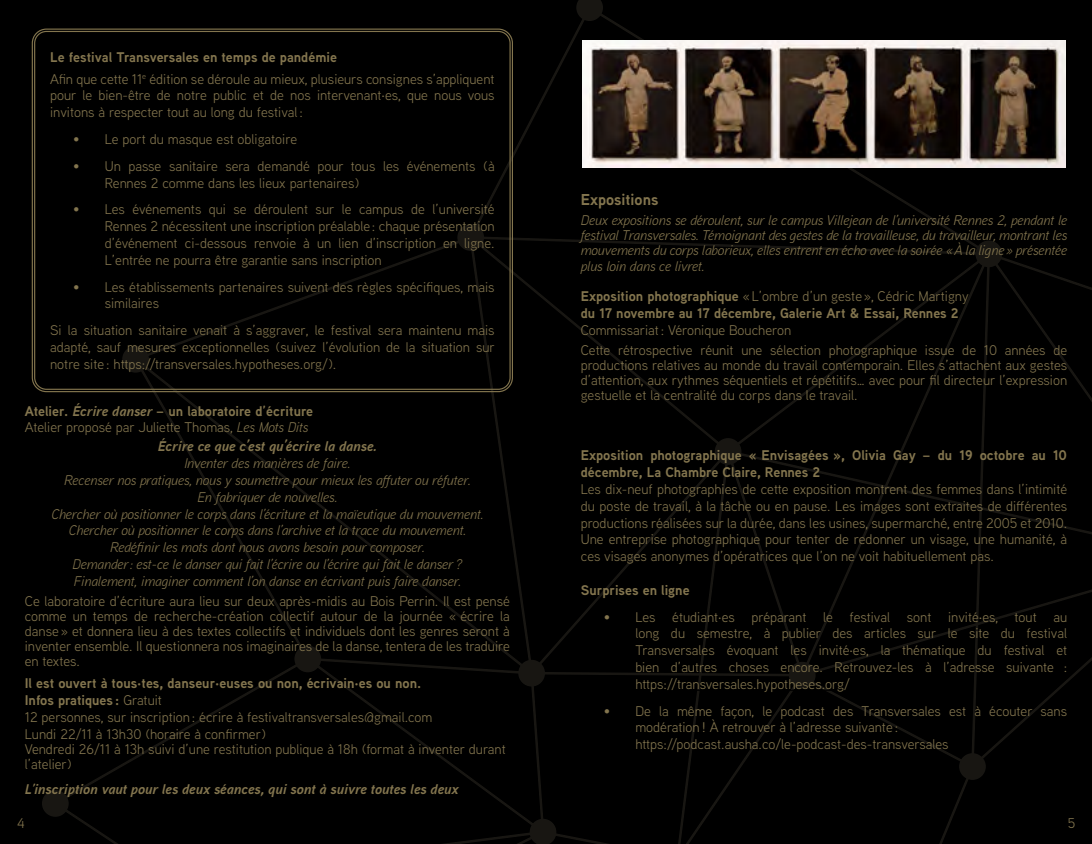
<style>
.page{position:relative;width:1092px;height:844px;background:#fff}
.page>*{position:absolute;margin:0;border:0;box-sizing:border-box;transform-origin:0 0}
.t1{font:700 15.75px "Aaux Next";color:#83754e}
.t2{font:14px/16.8px "Aaux Next";color:#83754e}
.t3{font:italic 14px/16.8px "Aaux Next";color:#83754e;text-align:center}
.t4{font:700 14px/16.8px "Aaux Next";color:#83754e}
.t5{font:italic 700 14px "Aaux Next";color:#83754e}
.s1{font-weight:700}
.s2{font-style:italic}
.s3{font-weight:400}
.s4{font-weight:400;font-style:italic}
.s5{font-weight:700;font-size:15.75px}
</style>
<div class="page">
<div style="left:5px;top:0;width:1086px;height:843px;background:#000"></div>
<div style="left:123px;top:346px;width:25px;height:26px;background:#181612;border-radius:50%"></div>
<div style="left:122px;top:346px;width:27px;height:26px;border:2px solid #9a9079;border-radius:50%"></div>
<div style="left:715px;top:439px;width:25px;height:25px;background:#181612;border-radius:50%"></div>
<div style="left:714px;top:438px;width:27px;height:27px;border:2px solid #9a9079;border-radius:50%"></div>
<div style="left:43px;top:790px;width:25px;height:25px;background:#181612;border-radius:50%"></div>
<div style="left:42px;top:789px;width:27px;height:27px;border:2px solid #9a9079;border-radius:50%"></div>
<hr style="left:635px;top:689px;width:214px;height:1px;background:#000">
<img style="left:582px;top:41px;width:483px;height:126px">
<p class="t2" style="left:50px;top:46px;width:446px;line-height:21.7px"><span class="s1">Le festival Transversales en temps de pandémie<br></span>Afin que cette 11<sup>e</sup> édition se déroule au mieux, plusieurs consignes s’appliquent</p>
<p class="t2" style="left:50px;top:87px;width:446px">pour le bien-être de notre public et de nos intervenant·es, que nous vous invitons à respecter tout au long du festival :</p>
<p class="t2" style="left:73px;top:130px;width:225px">• Le port du masque est obligatoire</p>
<p class="t2" style="left:105px;top:157px;width:391px;text-indent:-32px">• Un passe sanitaire sera demandé pour tous les événements (à<br>Rennes 2 comme dans les lieux partenaires)</p>
<p class="t2" style="left:105px;top:200px;width:391px;text-align:justify;text-indent:-32px">• Les événements qui se déroulent sur le campus de l’université Rennes 2 nécessitent une inscription préalable : chaque présentation d’événement ci-dessous renvoie à un lien d’inscription en ligne.<br>L’entrée ne pourra être garantie sans inscription</p>
<p class="t2" style="left:105px;top:278px;width:391px;text-indent:-32px">• Les établissements partenaires suivent des règles spécifiques, mais similaires</p>
<p class="t2" style="left:50px;top:321px;width:446px;text-align:justify">Si la situation sanitaire venait à s’aggraver, le festival sera maintenu mais adapté, sauf mesures exceptionnelles (suivez l’évolution de la situation sur notre site : https://transversales.hypotheses.org/).</p>
<p class="t4" style="left:25px;top:402px;width:290px">Atelier. <span class="s2">Écrire danser</span> – un laboratoire d’écriture<br><span class="s3">Atelier proposé par Juliette Thomas,</span> <span class="s4">Les Mots Dits</span></p>
<p class="t3" style="left:52px;top:437px;width:433px"><span class="s1">Écrire ce que c</span><span class="s5">’</span><span class="s1">est qu</span><span class="s5">’</span><span class="s1">écrire la danse.<br></span>Inventer des manières de faire.<br>Recenser nos pratiques, nous y soumettre pour mieux les affuter ou réfuter.<br>En fabriquer de nouvelles.<br>Chercher où positionner le corps dans l’écriture et la maïeutique du mouvement.<br>Chercher où positionner le corps dans l’archive et la trace du mouvement.<br>Redéfinir les mots dont nous avons besoin pour composer.<br>Demander : est-ce le danser qui fait l’écrire ou l’écrire qui fait le danser ?<br>Finalement, imaginer comment l’on danse en écrivant puis faire danser.</p>
<p class="t2" style="left:25px;top:593px;width:486px;line-height:15px;text-align:justify">Ce laboratoire d’écriture aura lieu sur deux après-midis au Bois Perrin. Il est pensé comme un temps de recherche-création collectif autour de la journée « écrire la danse » et donnera lieu à des textes collectifs et individuels dont les genres seront à inventer ensemble. Il questionnera nos imaginaires de la danse, tentera de les traduire en textes.</p>
<p class="t2" style="left:25px;top:674px;width:409px"><span class="s1">Il est ouvert à tous·tes, danseur·euses ou non, écrivain·es ou non.<br>Infos pratiques :</span> Gratuit<br>12 personnes, sur inscription : écrire à festivaltransversales@gmail.com Lundi 22/11 à 13h30 (horaire à confirmer)</p>
<p class="t2" style="left:25px;top:740px;width:482px;line-height:15px">Vendredi 26/11 à 13h suivi d’une restitution publique à 18h (format à inventer durant l’atelier)</p>
<p class="t5" style="left:25px;top:779px;width:435px">L’inscription vaut pour les deux séances, qui sont à suivre toutes les deux</p>
<p class="t1" style="left:580px;top:188px;width:79px">Expositions</p>
<p class="t3" style="left:580px;top:212px;width:488px;line-height:15px;text-align:justify">Deux expositions se déroulent, sur le campus Villejean de l’université Rennes 2, pendant le festival Transversales. Témoignant des gestes de la travailleuse, du travailleur, montrant les mouvements du corps laborieux, elles entrent en écho avec la soirée « À la ligne » présentée plus loin dans ce livret.</p>
<p class="t4" style="left:580px;top:288px;width:389px">Exposition photographique <span class="s3">« L’ombre d’un geste », Cédric Martigny </span>du 17 novembre au 17 décembre, Galerie Art &amp; Essai, Rennes 2</p>
<p class="t2" style="left:580px;top:319px;width:488px;line-height:20.1px">Commissariat : Véronique Boucheron<br>Cette rétrospective réunit une sélection photographique issue de 10 années de</p>
<p class="t2" style="left:580px;top:357px;width:488px;line-height:15px;text-align:justify">productions relatives au monde du travail contemporain. Elles s’attachent aux gestes d’attention, aux rythmes séquentiels et répétitifs… avec pour fil directeur l’expression gestuelle et la centralité du corps dans le travail.</p>
<p class="t4" style="left:580px;top:446px;width:488px">Exposition photographique « Envisagées », Olivia Gay – du 19 octobre au 10 décembre, La Chambre Claire, Rennes 2</p>
<p class="t2" style="left:580px;top:480px;width:488px;text-align:justify">Les dix-neuf photographies de cette exposition montrent des femmes dans l’intimité du poste de travail, à la tâche ou en pause. Les images sont extraites de différentes productions réalisées sur la durée, dans les usines, supermarché, entre 2005 et 2010.<br>Une entreprise photographique pour tenter de redonner un visage, une humanité, à ces visages anonymes d’opératrices que l’on ne voit habituellement pas.</p>
<p class="t4" style="left:580px;top:581px;width:110px">Surprises en ligne</p>
<p class="t2" style="left:635px;top:607px;width:433px;text-align:justify;text-indent:-32px">• Les étudiant·es préparant le festival sont invité·es, tout au long du semestre, à publier des articles sur le site du festival Transversales évoquant les invité·es, la thématique du festival et bien d’autres choses encore. Retrouvez-les à l’adresse suivante : https://transversales.hypotheses.org/</p>
<p class="t2" style="left:635px;top:701px;width:433px;text-indent:-32px">• De la même façon, le podcast des Transversales est à écouter sans modération ! À retrouver à l’adresse suivante : https://podcast.ausha.co/le-podcast-des-transversales</p>
<p class="t2" style="left:17px;top:814px;width:9px">4</p>
<p class="t2" style="left:1067px;top:814px;width:9px">5</p>
</div>
